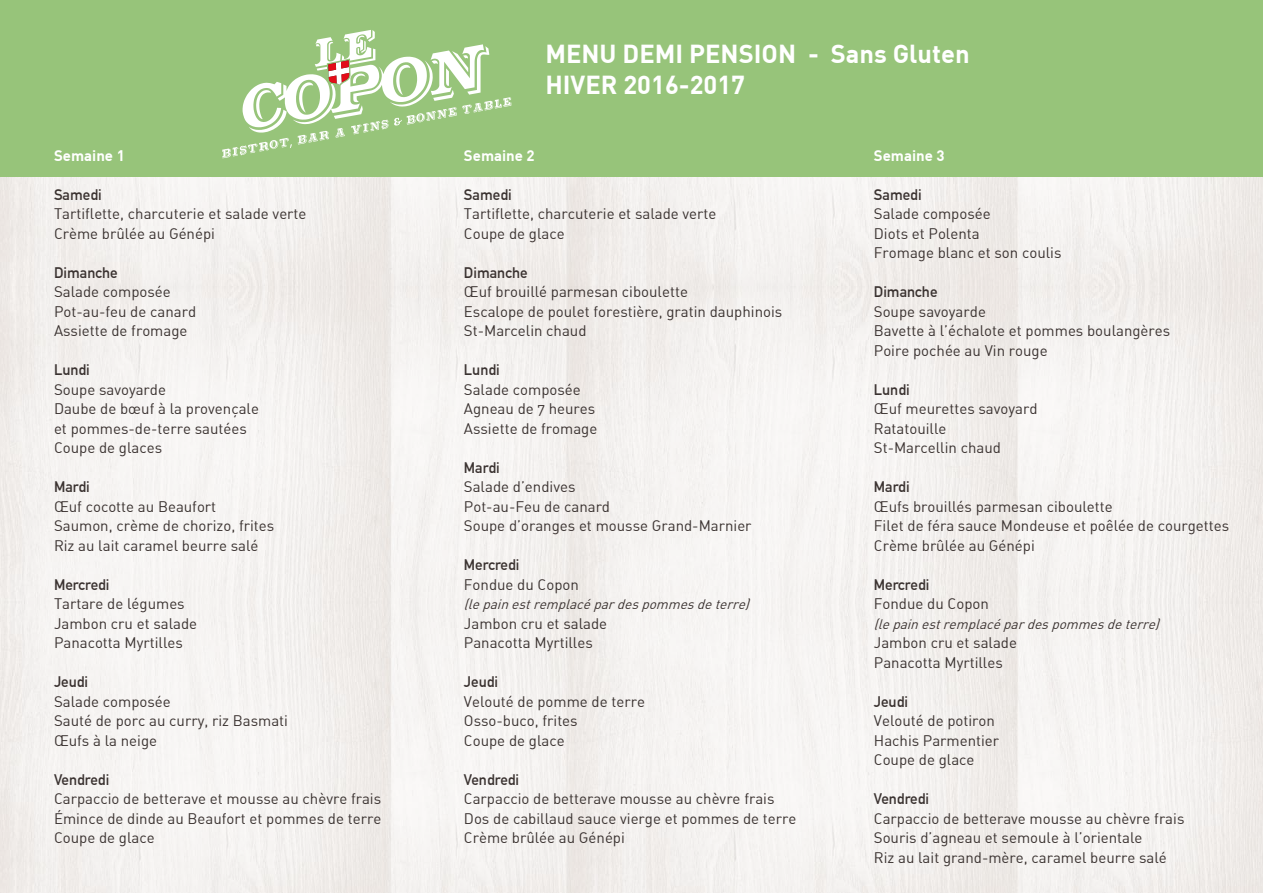
<style>
.page{position:relative;width:1263px;height:893px;background:#fff}
.page>*{position:absolute;margin:0;border:0;box-sizing:border-box;transform-origin:0 0}
.t1{font:700 25.5px "DIN";color:#fff}
.t2{font:15px "DIN Alternate";color:#3a3230}
.t3{font:700 15px "DIN Alternate";color:#3a3230}
.t4{font:700 15px "DIN";color:#fff}
.t5{font:italic 13.5px "DIN Alternate";color:#3a3230}
</style>
<div class="page">
<img style="left:0;top:176px;width:1263px;height:717px">
<div style="left:0;top:0;width:1263px;height:176px;background:#97c47a"></div>
<svg style="left:222px;top:30px;width:289px;height:128px"></svg>
<p class="t4" style="left:54px;top:145px;width:72px">Semaine 1</p>
<p class="t3" style="left:54px;top:183px;width:49px">Samedi</p>
<p class="t2" style="left:54px;top:204px;width:254px">Tartiflette, charcuterie et salade verte</p>
<p class="t2" style="left:54px;top:224px;width:162px">Crème brûlée au Génépi</p>
<p class="t3" style="left:54px;top:261px;width:65px">Dimanche</p>
<p class="t2" style="left:54px;top:282px;width:118px">Salade composée</p>
<p class="t2" style="left:54px;top:302px;width:144px">Pot-au-feu de canard</p>
<p class="t2" style="left:54px;top:321px;width:135px">Assiette de fromage</p>
<p class="t3" style="left:54px;top:358px;width:37px">Lundi</p>
<p class="t2" style="left:54px;top:380px;width:114px">Soupe savoyarde</p>
<p class="t2" style="left:54px;top:399px;width:207px">Daube de bœuf à la provençale</p>
<p class="t2" style="left:54px;top:419px;width:194px">et pommes-de-terre sautées</p>
<p class="t2" style="left:54px;top:438px;width:110px">Coupe de glaces</p>
<p class="t3" style="left:54px;top:475px;width:37px">Mardi</p>
<p class="t2" style="left:54px;top:497px;width:164px">Œuf cocotte au Beaufort</p>
<p class="t2" style="left:54px;top:516px;width:222px">Saumon, crème de chorizo, frites</p>
<p class="t2" style="left:54px;top:536px;width:206px">Riz au lait caramel beurre salé</p>
<p class="t3" style="left:54px;top:573px;width:57px">Mercredi</p>
<p class="t2" style="left:54px;top:594px;width:132px">Tartare de légumes</p>
<p class="t2" style="left:54px;top:614px;width:145px">Jambon cru et salade</p>
<p class="t2" style="left:54px;top:633px;width:130px">Panacotta Myrtilles</p>
<p class="t3" style="left:54px;top:670px;width:36px">Jeudi</p>
<p class="t2" style="left:54px;top:692px;width:118px">Salade composée</p>
<p class="t2" style="left:54px;top:711px;width:235px">Sauté de porc au curry, riz Basmati</p>
<p class="t2" style="left:54px;top:731px;width:105px">Œufs à la neige</p>
<p class="t3" style="left:54px;top:768px;width:57px">Vendredi</p>
<p class="t2" style="left:54px;top:789px;width:329px">Carpaccio de betterave et mousse au chèvre frais</p>
<p class="t2" style="left:54px;top:809px;width:329px">Émince de dinde au Beaufort et pommes de terre</p>
<p class="t2" style="left:54px;top:828px;width:102px">Coupe de glace</p>
<p class="t1" style="left:545px;top:37px;width:426px">MENU DEMI PENSION - Sans Gluten</p>
<p class="t1" style="left:545px;top:68px;width:201px">HIVER 2016-2017</p>
<p class="t4" style="left:464px;top:145px;width:72px">Semaine 2</p>
<p class="t3" style="left:464px;top:183px;width:49px">Samedi</p>
<p class="t2" style="left:464px;top:204px;width:254px">Tartiflette, charcuterie et salade verte</p>
<p class="t2" style="left:464px;top:224px;width:102px">Coupe de glace</p>
<p class="t3" style="left:464px;top:261px;width:65px">Dimanche</p>
<p class="t2" style="left:464px;top:282px;width:225px">Œuf brouillé parmesan ciboulette</p>
<p class="t2" style="left:464px;top:302px;width:320px">Escalope de poulet forestière, gratin dauphinois</p>
<p class="t2" style="left:464px;top:321px;width:124px">St-Marcelin chaud</p>
<p class="t3" style="left:464px;top:358px;width:37px">Lundi</p>
<p class="t2" style="left:464px;top:380px;width:118px">Salade composée</p>
<p class="t2" style="left:464px;top:399px;width:133px">Agneau de 7 heures</p>
<p class="t2" style="left:464px;top:419px;width:135px">Assiette de fromage</p>
<p class="t3" style="left:464px;top:456px;width:37px">Mardi</p>
<p class="t2" style="left:464px;top:477px;width:113px">Salade d’endives</p>
<p class="t2" style="left:464px;top:497px;width:148px">Pot-au-Feu de canard</p>
<p class="t2" style="left:464px;top:516px;width:289px">Soupe d’oranges et mousse Grand-Marnier</p>
<p class="t3" style="left:464px;top:553px;width:57px">Mercredi</p>
<p class="t2" style="left:464px;top:575px;width:117px">Fondue du Copon</p>
<p class="t5" style="left:464px;top:596px;width:291px">(lepainestremplacépardespommesdeterre)</p>
<p class="t2" style="left:464px;top:614px;width:145px">Jambon cru et salade</p>
<p class="t2" style="left:464px;top:633px;width:130px">Panacotta Myrtilles</p>
<p class="t3" style="left:464px;top:670px;width:36px">Jeudi</p>
<p class="t2" style="left:464px;top:692px;width:183px">Velouté de pomme de terre</p>
<p class="t2" style="left:464px;top:711px;width:115px">Osso-buco, frites</p>
<p class="t2" style="left:464px;top:731px;width:102px">Coupe de glace</p>
<p class="t3" style="left:464px;top:768px;width:57px">Vendredi</p>
<p class="t2" style="left:464px;top:789px;width:312px">Carpaccio de betterave mousse au chèvre frais</p>
<p class="t2" style="left:464px;top:809px;width:334px">Dos de cabillaud sauce vierge et pommes de terre</p>
<p class="t2" style="left:464px;top:828px;width:162px">Crème brûlée au Génépi</p>
<p class="t4" style="left:874px;top:145px;width:72px">Semaine 3</p>
<p class="t3" style="left:874px;top:183px;width:49px">Samedi</p>
<p class="t2" style="left:874px;top:204px;width:118px">Salade composée</p>
<p class="t2" style="left:874px;top:224px;width:107px">Diots et Polenta</p>
<p class="t2" style="left:874px;top:243px;width:189px">Fromage blanc et son coulis</p>
<p class="t3" style="left:874px;top:280px;width:65px">Dimanche</p>
<p class="t2" style="left:874px;top:302px;width:114px">Soupe savoyarde</p>
<p class="t2" style="left:874px;top:321px;width:298px">Bavette à l’échalote et pommes boulangères</p>
<p class="t2" style="left:874px;top:341px;width:175px">Poire pochée au Vin rouge</p>
<p class="t3" style="left:874px;top:378px;width:37px">Lundi</p>
<p class="t2" style="left:874px;top:399px;width:165px">Œuf meurettes savoyard</p>
<p class="t2" style="left:874px;top:419px;width:74px">Ratatouille</p>
<p class="t2" style="left:874px;top:438px;width:129px">St-Marcellin chaud</p>
<p class="t3" style="left:874px;top:475px;width:37px">Mardi</p>
<p class="t2" style="left:874px;top:497px;width:240px">Œufs brouillés parmesan ciboulette</p>
<p class="t2" style="left:874px;top:516px;width:357px">Filet de féra sauce Mondeuse et poêlée de courgettes</p>
<p class="t2" style="left:874px;top:536px;width:162px">Crème brûlée au Génépi</p>
<p class="t3" style="left:874px;top:573px;width:57px">Mercredi</p>
<p class="t2" style="left:874px;top:594px;width:117px">Fondue du Copon</p>
<p class="t5" style="left:874px;top:615px;width:291px">(lepainestremplacépardespommesdeterre)</p>
<p class="t2" style="left:874px;top:633px;width:145px">Jambon cru et salade</p>
<p class="t2" style="left:874px;top:653px;width:130px">Panacotta Myrtilles</p>
<p class="t3" style="left:874px;top:690px;width:36px">Jeudi</p>
<p class="t2" style="left:874px;top:711px;width:123px">Velouté de potiron</p>
<p class="t2" style="left:874px;top:731px;width:127px">Hachis Parmentier</p>
<p class="t2" style="left:874px;top:750px;width:102px">Coupe de glace</p>
<p class="t3" style="left:874px;top:787px;width:57px">Vendredi</p>
<p class="t2" style="left:874px;top:809px;width:312px">Carpaccio de betterave mousse au chèvre frais</p>
<p class="t2" style="left:874px;top:828px;width:270px">Souris d’agneau et semoule à l’orientale</p>
<p class="t2" style="left:874px;top:848px;width:294px">Riz au lait grand-mère, caramel beurre salé</p>
</div>
